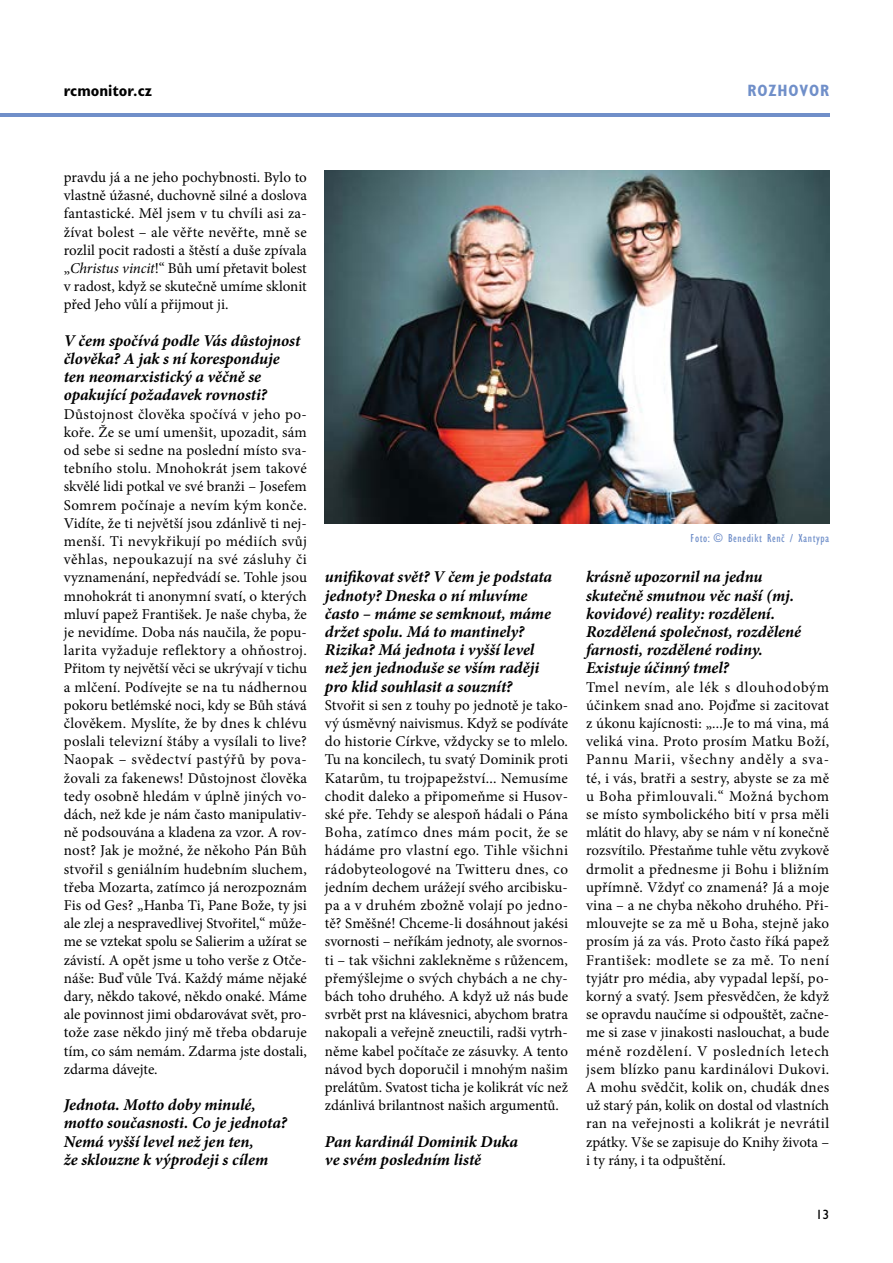
<style>
.page{position:relative;width:893px;height:1263px;background:#fff}
.page>*{position:absolute;margin:0;border:0;box-sizing:border-box;transform-origin:0 0}
.t1{font:italic 700 16.5px/18.1px "Minion Pro";letter-spacing:-.005em;color:#000}
.t2{font:700 condensed 16.5px "Gill Sans Std";color:#000}
.t3{font:700 condensed 16.5px "Gill Sans Std";color:#708fc9}
.t4{font:15px/18.1px "Minion Pro";color:#000;text-align:justify}
.t5{font:13.5px "Gill Sans Std";color:#000}
.t6{font:condensed 12px "Gill Sans Std";letter-spacing:.05em;color:#708fc9}
.s1{font-style:italic}
</style>
<div class="page">
<hr style="left:0;top:113px;width:829px;height:4px;background:#708fc9">
<img style="left:325px;top:170px;width:504px;height:354px">
<p class="t2" style="left:64px;top:81px;width:90px">rcmonitor.cz</p>
<p class="t3" style="left:747px;top:81px;width:22px">Rozhovor</p>
<p class="t4" style="left:64px;top:168px;width:245px">pravdu já a ne jeho pochybnosti. Bylo to vlastně úžasné, duchovně silné a doslova fantastické. Měl jsem v tu chvíli asi za&shy;žívat bolest – ale věřte nevěřte, mně se rozlil pocit radosti a štěstí a duše zpívala „<span class="s1">Christus vincit</span>!“ Bůh umí přetavit bolest v radost, když se skutečně umíme sklonit před Jeho vůlí a přijmout ji.</p>
<p class="t1" style="left:64px;top:331px;width:238px">V čem spočívá podle Vás důstojnost člověka? A jak s ní koresponduje ten neomarxistický a věčně se opakující požadavek rovnosti?</p>
<p class="t4" style="left:64px;top:405px;width:245px">Důstojnost člověka spočívá v jeho po&shy;koře. Že se umí umenšit, upozadit, sám od sebe si sedne na poslední místo sva&shy;tebního stolu. Mnohokrát jsem takové skvělé lidi potkal ve své branži – Josefem Somrem počínaje a nevím kým konče.<br>Vidíte, že ti největší jsou zdánlivě ti nej&shy;menší. Ti nevykřikují po médiích svůj věhlas, nepoukazují na své zásluhy či vyznamenání, nepředvádí se. Tohle jsou mnohokrát ti anonymní svatí, o kterých mluví papež František. Je naše chyba, že je nevidíme. Doba nás naučila, že popu&shy;larita vyžaduje reflektory a ohňostroj.<br>Přitom ty největší věci se ukrývají v tichu a mlčení. Podívejte se na tu nádhernou pokoru betlémské noci, kdy se Bůh stává člověkem. Myslíte, že by dnes k chlévu poslali televizní štáby a vysílali to live?<br>Naopak – svědectví pastýřů by pova&shy;žovali za fakenews! Důstojnost člověka tedy osobně hledám v úplně jiných vo&shy;dách, než kde je nám často manipulativ&shy;ně podsouvána a kladena za vzor. A rov&shy;nost? Jak je možné, že někoho Pán Bůh stvořil s geniálním hudebním sluchem, třeba Mozarta, zatímco já nerozpoznám Fis od Ges? „Hanba Ti, Pane Bože, ty jsi ale zlej a nespravedlivej Stvořitel,“ může&shy;me se vztekat spolu se Salierim a užírat se závistí. A opět jsme u toho verše z Otče&shy;náše: Buď vůle Tvá. Každý máme nějaké dary, někdo takové, někdo onaké. Máme ale povinnost jimi obdarovávat svět, pro&shy;tože zase někdo jiný mě třeba obdaruje tím, co sám nemám. Zdarma jste dostali, zdarma dávejte.</p>
<p class="t1" style="left:64px;top:1095px;width:225px">Jednota. Motto doby minulé, motto současnosti. Co je jednota?<br>Nemá vyšší level než jen ten,<br>že sklouzne k výprodeji s cílem</p>
<p class="t1" style="left:325px;top:568px;width:229px">unifikovat svět? V čem je podstata jednoty? Dneska o ní mluvíme často – máme se semknout, máme držet spolu. Má to mantinely?<br>Rizika? Má jednota i vyšší level než jen jednoduše se vším raději pro klid souhlasit a souznít?</p>
<p class="t4" style="left:325px;top:696px;width:245px">Stvořit si sen z touhy po jednotě je tako&shy;vý úsměvný naivismus. Když se podíváte do historie Církve, vždycky se to mlelo.<br>Tu na koncilech, tu svatý Dominik proti Katarům, tu trojpapežství... Nemusíme chodit daleko a připomeňme si Husov&shy;ské pře. Tehdy se alespoň hádali o Pána Boha, zatímco dnes mám pocit, že se hádáme pro vlastní ego. Tihle všichni rádobyteologové na Twitteru dnes, co jedním dechem urážejí svého arcibisku&shy;pa a v druhém zbožně volají po jedno&shy;tě? Směšné! Chceme-li dosáhnout jakési svornosti – neříkám jednoty, ale svornos&shy;ti – tak všichni zaklekněme s růžencem, přemýšlejme o svých chybách a ne chy&shy;bách toho druhého. A když už nás bude svrbět prst na klávesnici, abychom bratra nakopali a veřejně zneuctili, radši vytrh&shy;něme kabel počítače ze zásuvky. A tento návod bych doporučil i mnohým našim prelátům. Svatost ticha je kolikrát víc než zdánlivá brilantnost našich argumentů.</p>
<p class="t1" style="left:325px;top:1132px;width:195px">Pan kardinál Dominik Duka ve svém posledním listě</p>
<p class="t6" style="left:690px;top:531px;width:140px">Foto: © Benedikt Renč / Xantypa</p>
<p class="t1" style="left:586px;top:568px;width:217px">krásně upozornil na jednu skutečně smutnou věc naší (mj. kovidové) reality: rozdělení.<br>Rozdělená společnost, rozdělené farnosti, rozdělené rodiny.<br>Existuje účinný tmel?</p>
<p class="t4" style="left:586px;top:678px;width:245px">Tmel nevím, ale lék s dlouhodobým účinkem snad ano. Pojďme si zacitovat z úkonu kajícnosti: „...Je to má vina, má veliká vina. Proto prosím Matku Boží, Pannu Marii, všechny anděly a sva&shy;té, i vás, bratři a sestry, abyste se za mě u Boha přimlouvali.“ Možná bychom se místo symbolického bití v prsa měli mlátit do hlavy, aby se nám v ní konečně rozsvítilo. Přestaňme tuhle větu zvykově drmolit a přednesme ji Bohu i bližním upřímně. Vždyť co znamená? Já a moje vina – a ne chyba někoho druhého. Při&shy;mlouvejte se za mě u Boha, stejně jako prosím já za vás. Proto často říká papež František: modlete se za mě. To není tyjátr pro média, aby vypadal lepší, po&shy;korný a svatý. Jsem přesvědčen, že když se opravdu naučíme si odpouštět, začne&shy;me si zase v jinakosti naslouchat, a bude méně rozdělení. V posledních letech jsem blízko panu kardinálovi Dukovi.<br>A mohu svědčit, kolik on, chudák dnes už starý pán, kolik on dostal od vlastních ran na veřejnosti a kolikrát je nevrátil zpátky. Vše se zapisuje do Knihy života – i ty rány, i ta odpuštění.</p>
<p class="t5" style="left:816px;top:1207px;width:15px">13</p>
</div>
